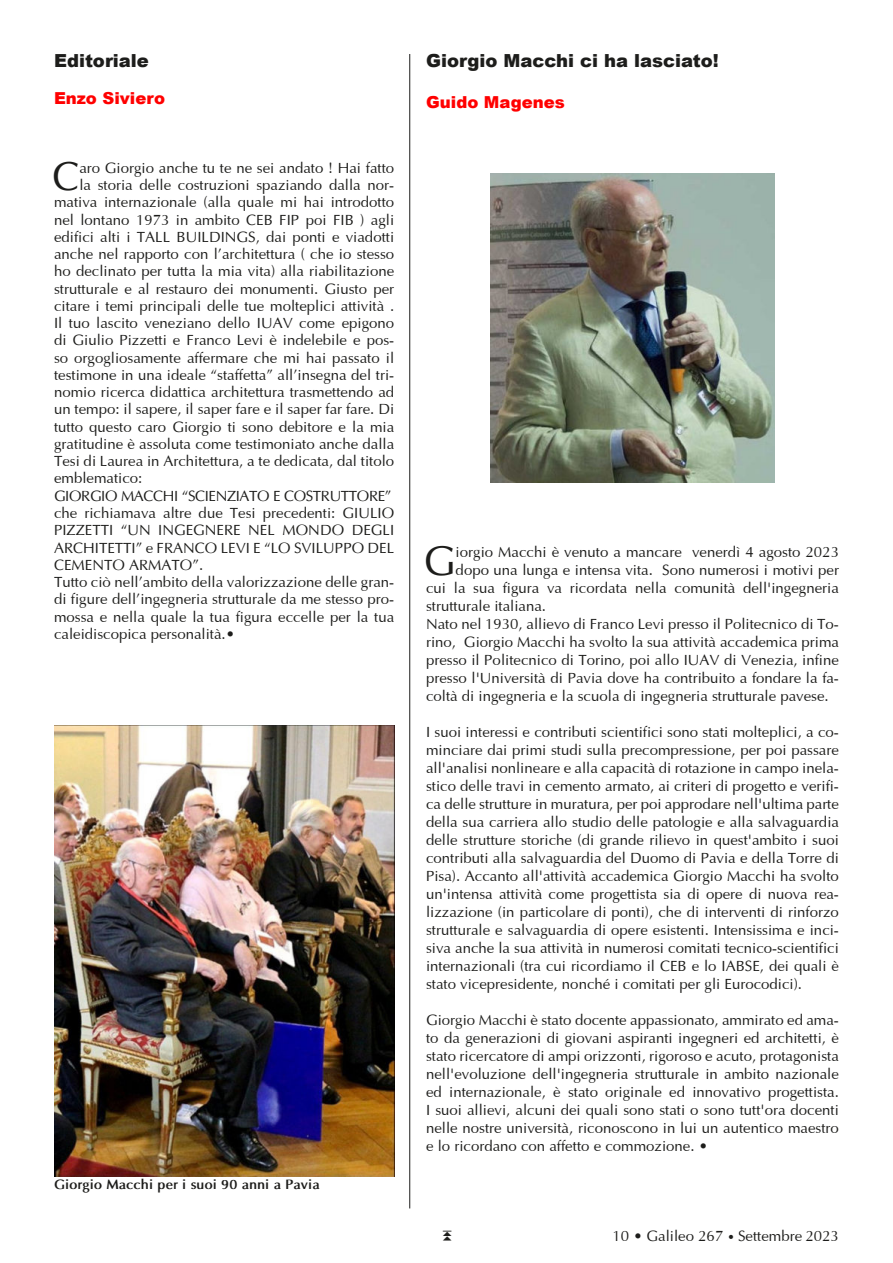
<style>
.page{position:relative;width:893px;height:1263px;background:#fff}
.page>*{position:absolute;margin:0;border:0;box-sizing:border-box;transform-origin:0 0}
.t1{font:41.4px "Optima";color:#1d1d1b}
.t2{font:40.35px "Optima";color:#1d1d1b}
.t3{font:900 18px "Arial";color:#1d1d1b}
.t4{font:900 16.5px "Arial";color:#f00}
.t5{font:15px/18px "Optima";color:#1d1d1b;text-align:justify}
.t6{font:15px "Optima";letter-spacing:-.025em;color:#1d1d1b}
.t7{font:700 13.5px "Optima";color:#1d1d1b}
.s1{font-size:12px}
</style>
<div class="page">
<img style="left:490px;top:173px;width:285px;height:309px">
<img style="left:54px;top:725px;width:340px;height:452px">
<hr style="left:409px;top:54px;width:1px;height:1154px;background:#1d1d1b">
<p class="t3" style="left:54px;top:54px;width:96px">Editoriale</p>
<p class="t4" style="left:54px;top:92px;width:113px">Enzo Siviero</p>
<h2 class="t2" style="left:52px;top:155px;width:28px">C</h2>
<p class="t5" style="left:79px;top:159px;width:316px">aro Giorgio anche tu te ne sei andato ! Hai fatto</p>
<p class="t5" style="left:79px;top:177px;width:316px">la storia delle costruzioni spaziando dalla nor-</p>
<p class="t5" style="left:54px;top:194px;width:342px">mativa internazionale (alla quale mi hai introdotto</p>
<p class="t5" style="left:54px;top:211px;width:342px">nel lontano 1973 in ambito CEB FIP poi FIB ) agli</p>
<p class="t5" style="left:54px;top:228px;width:342px">edifici alti i TALL BUILDINGS, dai ponti e viadotti</p>
<p class="t5" style="left:54px;top:246px;width:342px">anche nel rapporto con l’architettura ( che io stesso</p>
<p class="t5" style="left:54px;top:263px;width:342px">ho declinato per tutta la mia vita) alla riabilitazione</p>
<p class="t5" style="left:54px;top:280px;width:342px">strutturale e al restauro dei monumenti. Giusto per</p>
<p class="t5" style="left:54px;top:297px;width:342px">citare i temi principali delle tue molteplici attività .</p>
<p class="t5" style="left:54px;top:315px;width:342px">Il tuo lascito veneziano dello IUAV come epigono</p>
<p class="t5" style="left:54px;top:332px;width:342px">di Giulio Pizzetti e Franco Levi è indelebile e pos-</p>
<p class="t5" style="left:54px;top:349px;width:342px">so orgogliosamente affermare che mi hai passato il</p>
<p class="t5" style="left:54px;top:366px;width:342px">testimone in una ideale “staffetta” all’insegna del tri-</p>
<p class="t5" style="left:54px;top:384px;width:342px">nomio ricerca didattica architettura trasmettendo ad</p>
<p class="t5" style="left:54px;top:401px;width:342px">un tempo: il sapere, il saper fare e il saper far fare. Di</p>
<p class="t5" style="left:54px;top:418px;width:342px">tutto questo caro Giorgio ti sono debitore e la mia</p>
<p class="t5" style="left:54px;top:435px;width:342px">gratitudine è assoluta come testimoniato anche dalla</p>
<p class="t5" style="left:54px;top:453px;width:342px">Tesi di Laurea in Architettura, a te dedicata, dal titolo</p>
<p class="t5" style="left:54px;top:470px;width:90px">emblematico:</p>
<p class="t6" style="left:54px;top:487px;width:339px">GIORGIO MACCHI “SCIENZIATO E COSTRUTTORE”</p>
<p class="t5" style="left:54px;top:504px;width:342px">che richiamava altre due Tesi precedenti: GIULIO</p>
<p class="t5" style="left:54px;top:522px;width:342px">PIZZETTI “UN INGEGNERE NEL MONDO DEGLI</p>
<p class="t5" style="left:54px;top:539px;width:342px">ARCHITETTI” e FRANCO LEVI E “LO SVILUPPO DEL</p>
<p class="t5" style="left:54px;top:556px;width:151px">CEMENTO ARMATO”.</p>
<p class="t5" style="left:54px;top:573px;width:342px">Tutto ciò nell’ambito della valorizzazione delle gran-</p>
<p class="t5" style="left:54px;top:591px;width:342px">di figure dell’ingegneria strutturale da me stesso pro-</p>
<p class="t5" style="left:54px;top:608px;width:342px">mossa e nella quale la tua figura eccelle per la tua</p>
<p class="t5" style="left:54px;top:625px;width:182px">caleidiscopica personalità.•</p>
<p class="t7" style="left:54px;top:1178px;width:267px">Giorgio Macchi per i suoi 90 anni a Pavia</p>
<p class="t3" style="left:426px;top:54px;width:294px">Giorgio Macchi ci ha lasciato!</p>
<p class="t4" style="left:426px;top:96px;width:140px">Guido Magenes</p>
<h1 class="t1" style="left:423px;top:538px;width:34px">G</h1>
<p class="t5" style="left:456px;top:543px;width:385px">iorgio Macchi è venuto a mancare venerdì 4 agosto 2023</p>
<p class="t5" style="left:456px;top:561px;width:385px">dopo una lunga e intensa vita. Sono numerosi i motivi per</p>
<p class="t5" style="left:426px;top:579px;width:414px">cui la sua figura va ricordata nella comunità dell'ingegneria</p>
<p class="t5" style="left:426px;top:597px;width:122px">strutturale italiana.</p>
<p class="t5" style="left:426px;top:615px;width:414px">Nato nel 1930, allievo di Franco Levi presso il Politecnico di To-</p>
<p class="t5" style="left:426px;top:633px;width:414px">rino, Giorgio Macchi ha svolto la sua attività accademica prima</p>
<p class="t5" style="left:426px;top:651px;width:414px">presso il Politecnico di Torino, poi allo IUAV di Venezia, infine</p>
<p class="t5" style="left:426px;top:669px;width:414px">presso l'Università di Pavia dove ha contribuito a fondare la fa-</p>
<p class="t5" style="left:426px;top:687px;width:404px">coltà di ingegneria e la scuola di ingegneria strutturale pavese.</p>
<p class="t5" style="left:426px;top:723px;width:414px">I suoi interessi e contributi scientifici sono stati molteplici, a co&shy;minciare dai primi studi sulla precompressione, per poi passare all'analisi nonlineare e alla capacità di rotazione in campo inela&shy;stico delle travi in cemento armato, ai criteri di progetto e verifi&shy;ca delle strutture in muratura, per poi approdare nell'ultima parte della sua carriera allo studio delle patologie e alla salvaguardia delle strutture storiche (di grande rilievo in quest'ambito i suoi contributi alla salvaguardia del Duomo di Pavia e della Torre di Pisa). Accanto all'attività accademica Giorgio Macchi ha svolto un'intensa attività come progettista sia di opere di nuova rea&shy;lizzazione (in particolare di ponti), che di interventi di rinforzo strutturale e salvaguardia di opere esistenti. Intensissima e inci&shy;siva anche la sua attività in numerosi comitati tecnico-scientifici internazionali (tra cui ricordiamo il CEB e lo IABSE, dei quali è stato vicepresidente, nonché i comitati per gli Eurocodici).</p>
<p class="t5" style="left:426px;top:1011px;width:414px">Giorgio Macchi è stato docente appassionato, ammirato ed ama&shy;to da generazioni di giovani aspiranti ingegneri ed architetti, è stato ricercatore di ampi orizzonti, rigoroso e acuto, protagonista nell'evoluzione dell'ingegneria strutturale in ambito nazionale ed internazionale, è stato originale ed innovativo progettista.<br>I suoi allievi, alcuni dei quali sono stati o sono tutt'ora docenti nelle nostre università, riconoscono in lui un autentico maestro e lo ricordano con affetto e commozione. •</p>
<p class="t5" style="left:612px;top:1227px;width:228px">10 • Galileo 267 <span class="s1">•</span> Settembre 2023</p>
</div>
